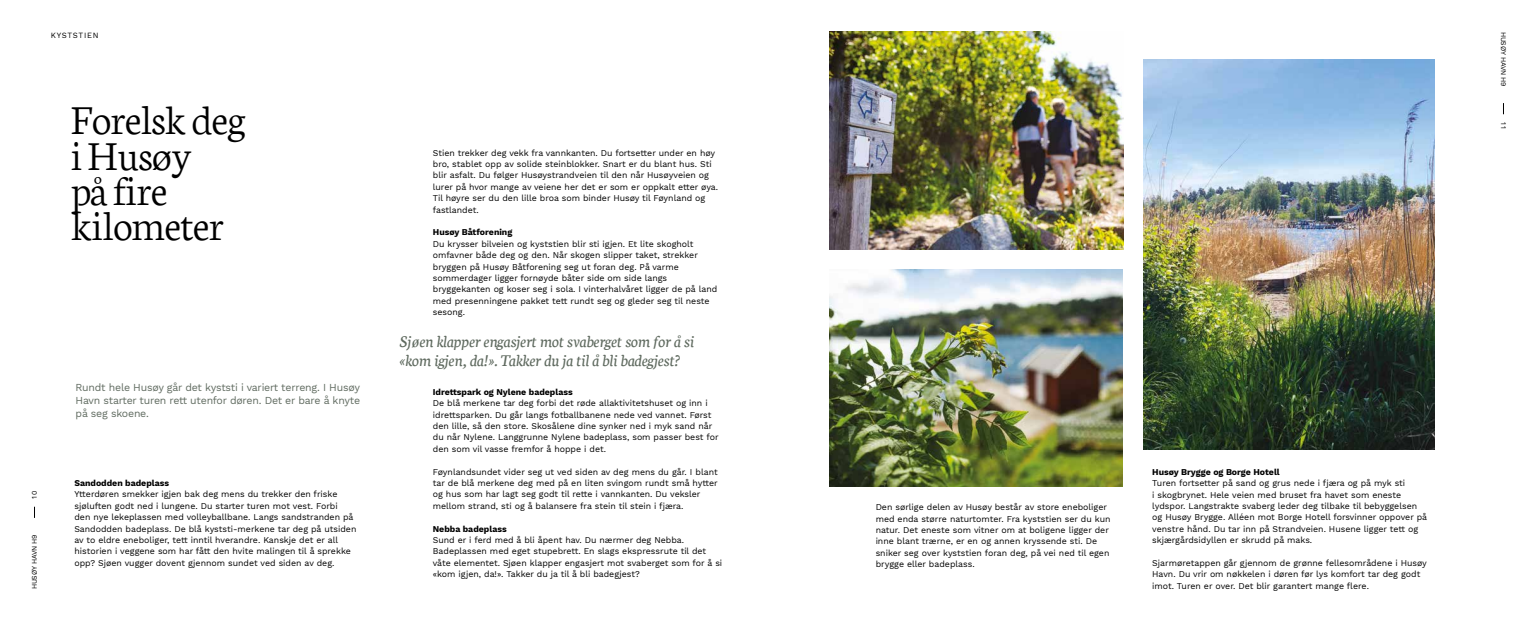
<style>
.page{position:relative;width:1538px;height:621px;background:#fff}
.page>*{position:absolute;margin:0;border:0;box-sizing:border-box;transform-origin:0 0}
.t1{font:300 43.75px/35px "Neuton";letter-spacing:-.02em;color:#000}
.t2{font:italic 17.5px/19.2px "Neuton";color:#5f6a5f}
.t3{font:10.5px/13.1px "Work Sans";letter-spacing:-.02em;color:#5f6a5f;text-align:justify}
.t4{font:8.75px/11.4px "Work Sans";color:#000}
.t5{font:700 8.75px "Work Sans";color:#000}
.t6{font:7.88px "Work Sans";letter-spacing:.09em;color:#000}
.t7{font:7px "Work Sans";letter-spacing:-.02em;color:#000}
</style>
<div class="page">
<img style="left:1143px;top:60px;width:292px;height:389px">
<img style="left:830px;top:32px;width:294px;height:217px">
<img style="left:830px;top:269px;width:292px;height:217px">
<p class="t6" style="left:51px;top:30px;width:49px">KYSTSTIEN</p>
<h1 class="t1" style="left:71px;top:103px;width:177px">Forelsk deg i Husøy<br>på fire kilometer</h1>
<p class="t7" style="left:30px;top:498px;width:9px;rotate:-90deg">10</p>
<p class="t7" style="left:30px;top:589px;width:57px;rotate:-90deg">HUSØY HAVN H9</p>
<p class="t3" style="left:76px;top:380px;width:286px">Rundt hele Husøy går det kyststi i variert terreng. I Husøy Havn starter turen rett utenfor døren. Det er bare å knyte på seg skoene.</p>
<p class="t5" style="left:74px;top:477px;width:96px">Sandodden badeplass</p>
<p class="t4" style="left:74px;top:488px;width:283px">Ytterdøren smekker igjen bak deg mens du trekker den friske sjøluften godt ned i lungene. Du starter turen mot vest. Forbi<br>den nye lekeplassen med volleyballbane. Langs sandstranden på Sandodden badeplass. De blå kyststi-merkene tar deg på utsiden av to eldre eneboliger, tett inntil hverandre. Kanskje det er all historien i veggene som har fått den hvite malingen til å sprekke opp? Sjøen vugger dovent gjennom sundet ved siden av deg.</p>
<p class="t4" style="left:433px;top:147px;width:287px">Stien trekker deg vekk fra vannkanten. Du fortsetter under en høy bro, stablet opp av solide steinblokker. Snart er du blant hus. Sti blir asfalt. Du følger Husøystrandveien til den når Husøyveien og lurer på hvor mange av veiene her det er som er oppkalt etter øya.<br>Til høyre ser du den lille broa som binder Husøy til Føynland og fastlandet.</p>
<p class="t5" style="left:433px;top:227px;width:81px">Husøy Båtforening</p>
<p class="t4" style="left:433px;top:238px;width:286px">Du krysser bilveien og kyststien blir sti igjen. Et lite skogholt omfavner både deg og den. Når skogen slipper taket, strekker bryggen på Husøy Båtforening seg ut foran deg. På varme sommerdager ligger fornøyde båter side om side langs bryggekanten og koser seg i sola. I vinterhalvåret ligger de på land med presenningene pakket tett rundt seg og gleder seg til neste sesong.</p>
<h2 class="t2" style="left:399px;top:331px;width:296px">Sjøen klapper engasjert mot svaberget som for å si «kom igjen, da!». Takker du ja til å bli badegjest?</h2>
<p class="t5" style="left:433px;top:386px;width:141px">Idrettspark og Nylene badeplass</p>
<p class="t4" style="left:433px;top:397px;width:287px">De blå merkene tar deg forbi det røde allaktivitetshuset og inn i idrettsparken. Du går langs fotballbanene nede ved vannet. Først den lille, så den store. Skosålene dine synker ned i myk sand når du når Nylene. Langgrunne Nylene badeplass, som passer best for den som vil vasse fremfor å hoppe i det.</p>
<p class="t4" style="left:433px;top:466px;width:286px">Føynlandsundet vider seg ut ved siden av deg mens du går. I blant tar de blå merkene deg med på en liten svingom rundt små hytter og hus som har lagt seg godt til rette i vannkanten. Du veksler mellom strand, sti og å balansere fra stein til stein i fjæra.</p>
<p class="t5" style="left:433px;top:523px;width:75px">Nebba badeplass</p>
<p class="t4" style="left:433px;top:534px;width:291px">Sund er i ferd med å bli åpent hav. Du nærmer deg Nebba.<br>Badeplassen med eget stupebrett. En slags ekspressrute til det våte elementet. Sjøen klapper engasjert mot svaberget som for å si «kom igjen, da!». Takker du ja til å bli badegjest?</p>
<p class="t7" style="left:1507px;top:31px;width:57px;rotate:90deg">HUSØY HAVN H9</p>
<p class="t7" style="left:1507px;top:122px;width:8px;rotate:90deg">11</p>
<p class="t4" style="left:876px;top:501px;width:236px">Den sørlige delen av Husøy består av store eneboliger med enda større naturtomter. Fra kyststien ser du kun natur. Det eneste som vitner om at boligene ligger der inne blant trærne, er en og annen kryssende sti. De sniker seg over kyststien foran deg, på vei ned til egen brygge eller badeplass.</p>
<p class="t5" style="left:1152px;top:466px;width:129px">Husøy Brygge og Borge Hotell</p>
<p class="t4" style="left:1152px;top:477px;width:276px">Turen fortsetter på sand og grus nede i fjæra og på myk sti<br>i skogbrynet. Hele veien med bruset fra havet som eneste lydspor. Langstrakte svaberg leder deg tilbake til bebyggelsen og Husøy Brygge. Alléen mot Borge Hotell forsvinner oppover på venstre hånd. Du tar inn på Strandveien. Husene ligger tett og skjærgårdsidyllen er skrudd på maks.</p>
<p class="t4" style="left:1152px;top:557px;width:276px">Sjarmøretappen går gjennom de grønne fellesområdene i Husøy<br>Havn. Du vrir om nøkkelen i døren før lys komfort tar deg godt imot. Turen er over. Det blir garantert mange flere.</p>
</div>
